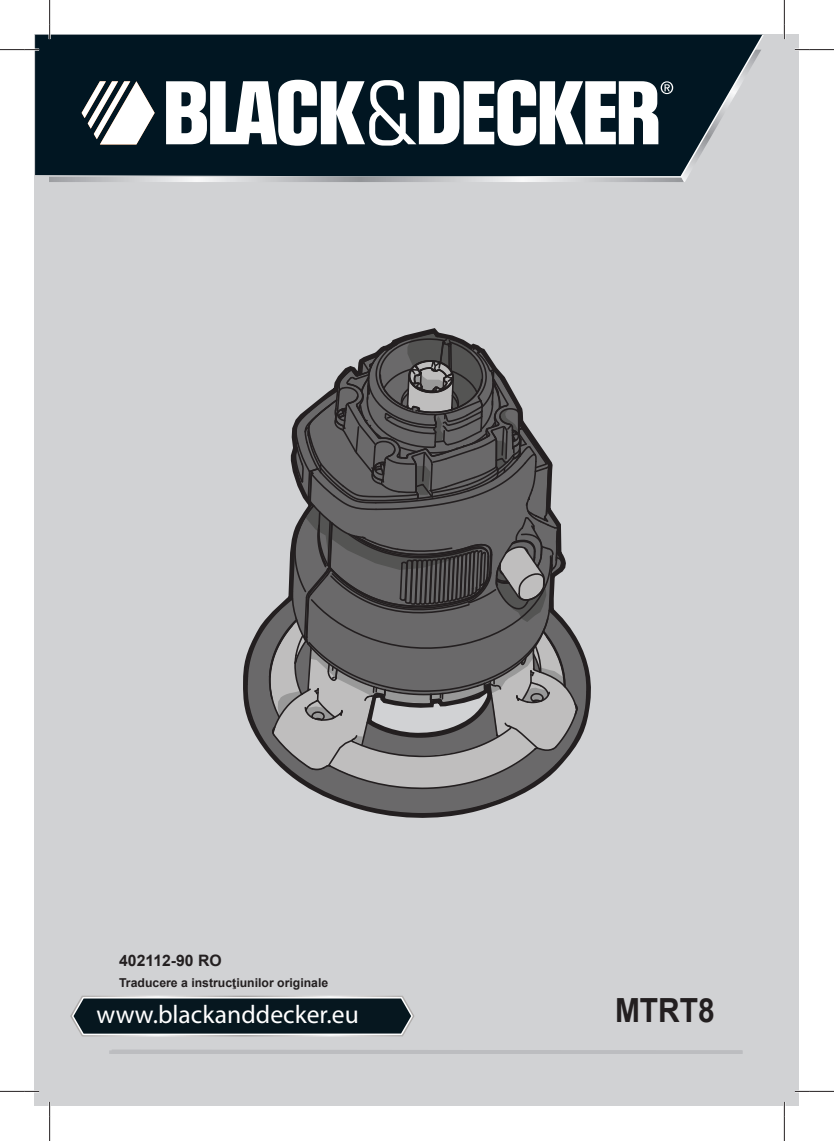
<style>
.page{position:relative;width:834px;height:1141px;background:#fff}
.page>*{position:absolute;margin:0;border:0;box-sizing:border-box;transform-origin:0 0}
.t1{font:700 33.25px "Arial";color:#231f20;scale:.9 1}
.t2{font:25.55px "Myriad Pro";color:#fff}
.t3{font:700 15.75px "Arial";color:#231f20}
.t4{font:700 12.25px "Arial";color:#231f20}
</style>
<div class="page">
<div style="left:35px;top:35px;width:764px;height:1071px;background:#d1d2d4"></div>
<img style="left:49px;top:177px;width:631px;height:5px">
<div style="left:35px;top:35px;width:277px;height:142px;background:#011622"></div>
<svg style="left:312px;top:35px;width:451px;height:143px;background:#23353f"></svg>
<svg style="left:166px;top:80px;width:507px;height:66px;background:#a1a9ad"></svg>
<svg style="left:82px;top:81px;width:73px;height:63px;background:#90979b"></svg>
<img style="left:70px;top:996px;width:344px;height:40px">
<svg style="left:72px;top:997px;width:341px;height:38px;background:#202f36"></svg>
<hr style="left:109px;top:1050px;width:634px;height:4px;background:#bcbdc0">
<svg style="left:245px;top:331px;width:343px;height:487px"></svg>
<svg style="left:0;top:49px;width:39px;height:2px"></svg>
<svg style="left:794px;top:49px;width:39px;height:2px"></svg>
<svg style="left:0;top:1090px;width:39px;height:2px"></svg>
<svg style="left:794px;top:1090px;width:39px;height:2px"></svg>
<svg style="left:49px;top:0;width:2px;height:39px"></svg>
<svg style="left:49px;top:1102px;width:2px;height:39px"></svg>
<svg style="left:783px;top:0;width:2px;height:39px"></svg>
<svg style="left:783px;top:1102px;width:2px;height:39px"></svg>
<p class="t3" style="left:119px;top:952px;width:104px">402112-90 RO</p>
<p class="t4" style="left:119px;top:976px;width:210px">Traducere a instrucţiunilor originale</p>
<h2 class="t2" style="left:96px;top:999px;width:264px">www.blackanddecker.eu</h2>
<h1 class="t1" style="left:615px;top:992px;width:112px">MTRT8</h1>
</div>
